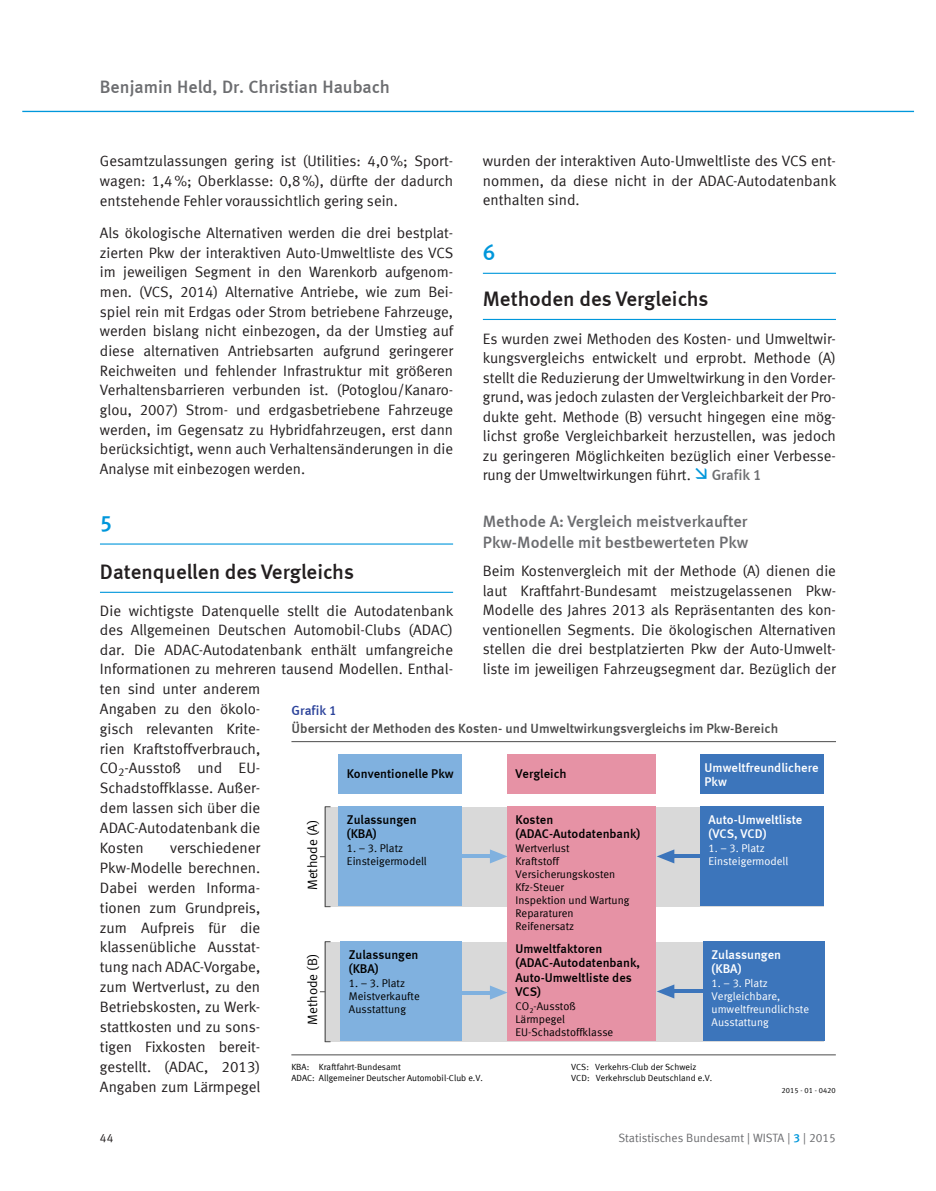
<style>
.page{position:relative;width:936px;height:1191px;background:#fff}
.page>*{position:absolute;margin:0;border:0;box-sizing:border-box;transform-origin:0 0}
._01_Überschrift_15Pt{font:22.5px "Meta Medium LF";color:#0097db}
._02_Überschrift_14Pt{font:21px "Meta Medium LF";color:#231f20}
.t1{font:18px "Meta Medium LF";color:#6c6d70}
._04_Unterüberschrift{font:16.5px/21px "Meta Medium LF";color:#6c6d70}
._05_Text_10Pt_13Pt_E{font:15px/19.8px "Meta Normal LF Roman 2";color:#231f20;text-align:justify}
._05_Text_10Pt_13Pt_E-2{font:15px "Meta Medium LF";color:#6c6d70}
.t2{font:700 13.35px/17.4px "Meta Normal LF";letter-spacing:.005em;color:#4c4c4c}
.t3{font:13.35px "Meta Normal LF";color:#000}
.t4{font:700 12.75px/14.5px "Meta Normal LF";color:#000}
.t5{font:700 12.75px/14.5px "Meta Normal LF";color:#fff}
.t6{font:12px "Meta Normal LF Roman 2";color:#6c6d70}
.t7{font:12px "Meta Normal LF Roman 2";color:#231f20}
.t8{font:11.1px/13px "Meta Normal LF";color:#000}
.t9{font:11.1px/13px "Meta Normal LF";color:#fff}
.t10{font:8.85px "Meta Normal LF";letter-spacing:.005em;color:#000}
.t11{font:7.5px "Meta Normal LF";color:#000}
.s1{color:#2b429a}
.s2{font-family:"Meta Medium LF";color:#0097db}
</style>
<div class="page">
<hr style="left:100px;top:543px;width:353px;height:1px;background:#0097db">
<hr style="left:100px;top:592px;width:353px;height:1px;background:#0097db">
<hr style="left:483px;top:273px;width:353px;height:1px;background:#0097db">
<hr style="left:483px;top:319px;width:353px;height:1px;background:#0097db">
<div style="left:324px;top:941px;width:499px;height:100px;background:#d9d9d9"></div>
<div style="left:324px;top:806px;width:499px;height:100px;background:#d9d9d9"></div>
<hr style="left:291px;top:741px;width:545px;height:1px;background:#4c4c4c">
<div style="left:338px;top:754px;width:123px;height:40px;background:#80b1df"></div>
<div style="left:338px;top:806px;width:124px;height:100px;background:#80b1df"></div>
<svg style="left:489px;top:849px;width:18px;height:14px"></svg>
<hr style="left:460px;top:854px;width:30px;height:4px;background:#80b1df">
<div style="left:507px;top:754px;width:149px;height:40px;background:#e692a5"></div>
<div style="left:507px;top:806px;width:149px;height:235px;background:#e692a5"></div>
<div style="left:340px;top:941px;width:122px;height:100px;background:#80b1df"></div>
<div style="left:700px;top:754px;width:123px;height:40px;background:#3c75bb"></div>
<div style="left:700px;top:806px;width:123px;height:100px;background:#3c75bb"></div>
<div style="left:703px;top:941px;width:121px;height:100px;background:#3c75bb"></div>
<hr style="left:674px;top:854px;width:29px;height:4px;background:#3c75bb">
<svg style="left:657px;top:849px;width:18px;height:14px"></svg>
<hr style="left:674px;top:989px;width:29px;height:4px;background:#3c75bb">
<svg style="left:657px;top:984px;width:18px;height:14px"></svg>
<svg style="left:488px;top:985px;width:19px;height:14px"></svg>
<svg style="left:462px;top:990px;width:28px;height:4px"></svg>
<hr style="left:291px;top:1054px;width:544px;height:1px;background:#4c4c4c">
<div style="left:325px;top:806px;width:6px;height:101px;border:1px solid #4c4c4c"></div>
<div style="left:325px;top:941px;width:6px;height:101px;border:1px solid #4c4c4c"></div>
<hr style="left:22px;top:111px;width:891px;height:1px;background:#0097db">
<p class="t1" style="left:100px;top:76px;width:291px">Benjamin Held, Dr. Christian Haubach</p>
<p class="_05_Text_10Pt_13Pt_E" style="left:100px;top:151px;width:354px">Gesamtzulassungen gering ist (Utilities: 4,0%; Sport&shy;wagen: 1,4%; Oberklasse: 0,8%), dürfte der dadurch entstehende Fehler voraussichtlich gering sein.</p>
<p class="_05_Text_10Pt_13Pt_E" style="left:100px;top:223px;width:355px">Als ökologische Alternativen werden die drei bestplat&shy;zierten Pkw der interaktiven Auto-Umweltliste des VCS im jeweiligen Segment in den Warenkorb aufgenom&shy;men. (VCS, 2014) Alternative Antriebe, wie zum Bei&shy;spiel rein mit Erdgas oder Strom betriebene Fahrzeuge, werden bislang nicht einbezogen, da der Umstieg auf diese alternativen Antriebsarten aufgrund geringerer Reichweiten und fehlender Infrastruktur mit größeren Verhaltensbarrieren verbunden ist. (Potoglou/Kanaro&shy;glou, 2007) Strom- und erdgasbetriebene Fahrzeuge werden, im Gegensatz zu Hybridfahrzeugen, erst dann berücksichtigt, wenn auch Verhaltensänderungen in die Analyse mit einbezogen werden.</p>
<p class="_01_Überschrift_15Pt" style="left:100px;top:510px;width:14px">5</p>
<p class="_02_Überschrift_14Pt" style="left:100px;top:559px;width:255px">Datenquellen des Vergleichs</p>
<p class="_05_Text_10Pt_13Pt_E" style="left:100px;top:600px;width:355px;text-align:left">Die wichtigste Datenquelle stellt die Autodatenbank des Allgemeinen Deutschen Automobil-Clubs (ADAC) dar. Die ADAC-Autodatenbank enthält umfangreiche<br>Informationen zu mehreren tausend Modellen. Enthal&shy;ten sind unter anderem<br>Angaben zu den ökolo-<br>gisch relevanten Krite-<br>rien Kraftstoffverbrauch,<br>CO<sub>2</sub>-Ausstoß und EU-<br>Schadstoffklasse. Außer-<br>dem lassen sich über die<br>ADAC-Autodatenbank die<br>Kosten</p>
<p class="_05_Text_10Pt_13Pt_E" style="left:483px;top:151px;width:355px">wurden der interaktiven Auto-Umweltliste des VCS ent&shy;nommen, da diese nicht in der ADAC-Autodatenbank enthalten sind.</p>
<p class="_01_Überschrift_15Pt" style="left:483px;top:239px;width:14px">6</p>
<p class="_02_Überschrift_14Pt" style="left:483px;top:287px;width:227px">Methoden des Vergleichs</p>
<p class="_05_Text_10Pt_13Pt_E" style="left:483px;top:328px;width:354px">Es wurden zwei Methoden des Kosten- und Umweltwir&shy;kungsvergleichs entwickelt und erprobt. Methode (A) stellt die Reduzierung der Umweltwirkung in den Vorder&shy;grund, was jedoch zulasten der Vergleichbarkeit der Pro&shy;dukte geht. Methode (B) versucht hingegen eine mög&shy;lichst große Vergleichbarkeit herzustellen, was jedoch zu geringeren Möglichkeiten bezüglich einer Verbesse&shy;rung der Umweltwirkungen führt.</p>
<p class="_05_Text_10Pt_13Pt_E-2" style="left:711px;top:466px;width:51px">Grafik 1</p>
<p class="_04_Unterüberschrift" style="left:483px;top:510px;width:267px">Methode A: Vergleich meistverkaufter<br>Pkw-Modelle mit bestbewerteten Pkw</p>
<p class="_05_Text_10Pt_13Pt_E" style="left:483px;top:561px;width:354px">Beim Kostenvergleich mit der Methode (A) dienen die laut Kraftfahrt-Bundesamt meistzugelassenen Pkw-Modelle des Jahres 2013 als Repräsentanten des kon&shy;ventionellen Segments. Die ökologischen Alternativen stellen die drei bestplatzierten Pkw der Auto-Umwelt&shy;liste im jeweiligen Fahrzeugsegment dar. Bezüglich der</p>
<p class="t2" style="left:291px;top:701px;width:488px"><span class="s1">Grafik 1<br></span>Übersicht der Methoden des Kosten- und Umweltwirkungsvergleichs im Pkw-Bereich</p>
<p class="t4" style="left:347px;top:766px;width:108px">Konventionelle Pkw</p>
<p class="t4" style="left:347px;top:812px;width:71px">Zulassungen (KBA)</p>
<p class="t8" style="left:347px;top:841px;width:81px">1. – 3. Platz<br>Einsteigermodell</p>
<p class="t5" style="left:704px;top:759px;width:115px">Umweltfreundlichere<br>Pkw</p>
<p class="t5" style="left:708px;top:812px;width:95px">Auto-Umweltliste (VCS, VCD)</p>
<p class="t9" style="left:708px;top:841px;width:81px">1. – 3. Platz<br>Einsteigermodell</p>
<p class="t4" style="left:515px;top:766px;width:53px">Vergleich</p>
<p class="t4" style="left:515px;top:812px;width:126px">Kosten (ADAC-Autodatenbank)</p>
<p class="t8" style="left:515px;top:841px;width:115px">Wertverlust<br>Kraftstoff<br>Versicherungskosten<br>Kfz-Steuer<br>Inspektion und Wartung<br>Reparaturen<br>Reifenersatz</p>
<p class="t4" style="left:515px;top:941px;width:126px">Umweltfaktoren (ADAC-Autodatenbank,<br>Auto-Umweltliste des<br>VCS)</p>
<p class="t8" style="left:515px;top:999px;width:99px">CO<sub>2</sub>-Ausstoß<br>Lärmpegel<br>EU-Schadstoffklasse</p>
<p class="t3" style="left:304px;top:890px;width:72px;rotate:-90deg">Methode (A)</p>
<p class="_05_Text_10Pt_13Pt_E" style="left:100px;top:837px;width:162px;text-indent:70px">verschiedener Pkw-Modelle berechnen.<br>Dabei werden Informa&shy;tionen zum Grundpreis, zum Aufpreis für die klassenübliche Ausstat&shy;tung nach ADAC-Vorgabe, zum Wertverlust, zu den Betriebskosten, zu Werk&shy;stattkosten und zu sons&shy;tigen Fixkosten bereit&shy;gestellt. (ADAC, 2013)<br>Angaben zum Lärmpegel</p>
<p class="t4" style="left:349px;top:947px;width:71px">Zulassungen (KBA)</p>
<p class="t8" style="left:349px;top:976px;width:72px">1. – 3. Platz<br>Meistverkaufte<br>Ausstattung</p>
<p class="t5" style="left:711px;top:947px;width:71px">Zulassungen (KBA)</p>
<p class="t9" style="left:711px;top:976px;width:99px">1. – 3. Platz<br>Vergleichbare, umweltfreundlichste<br>Aus tattung</p>
<p class="t3" style="left:304px;top:1024px;width:72px;rotate:-90deg">Methode (B)</p>
<p class="t9" style="left:729px;top:1015px;width:7px">s</p>
<p class="t10" style="left:291px;top:1062px;width:111px">KBA: Kraftfahrt-Bundesamt</p>
<p class="t10" style="left:571px;top:1062px;width:127px">VCS: Verkehrs-Club der Schweiz</p>
<p class="t10" style="left:291px;top:1072px;width:193px">ADAC: Allgemeiner Deutscher Automobil-Club e.V.</p>
<p class="t10" style="left:571px;top:1072px;width:143px">VCD: Verkehrsclub Deutschland e.V.</p>
<p class="t11" style="left:781px;top:1086px;width:56px">2015 - 01 - 0420</p>
<p class="t7" style="left:100px;top:1130px;width:15px">44</p>
<p class="t6" style="left:618px;top:1130px;width:219px">Statistisches Bundesamt | WISTA | <span class="s2">3</span> | 2015</p>
</div>
